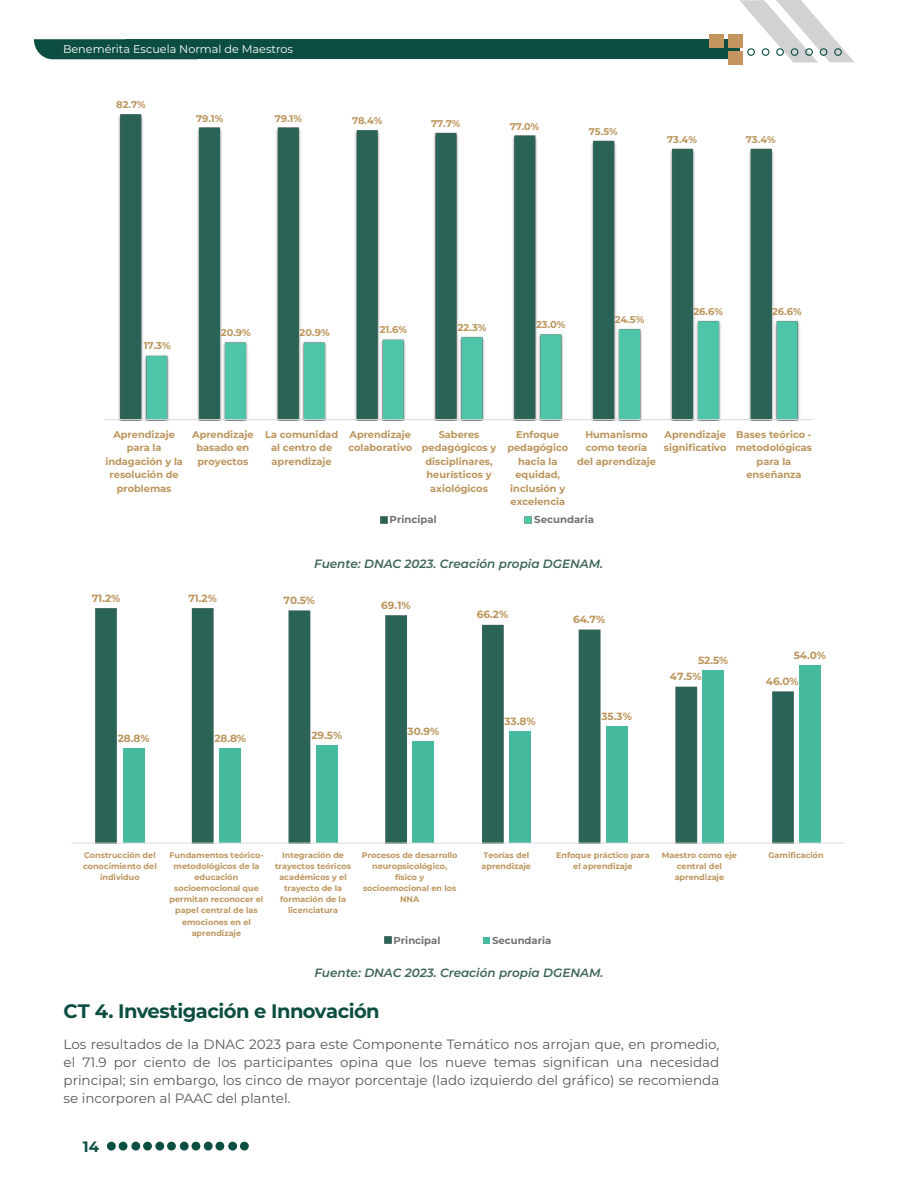
<style>
.page{position:relative;width:918px;height:1188px;background:#fff}
.page>*{position:absolute;margin:0;border:0;box-sizing:border-box;transform-origin:0 0}
.t1{font:700 19.5px "Montserrat";letter-spacing:-.025em;color:#0d4e42}
.t2{font:700 15px "Montserrat";color:#0d4e42}
.t3{font:13.5px/18px "Montserrat";color:#57585a;text-align:justify}
.parrafo_1{font:italic 600 12px "Montserrat";color:#3d655b}
.t4{font:11.25px "Montserrat";color:#fff}
.t5{font:700 10.5px "Montserrat";color:#bc955c}
.t6{font:700 10.05px "Montserrat";color:#6f7271}
.t7{font:700 9.9px "Montserrat";letter-spacing:-.005em;color:#bc955c}
.t8{font:700 9.75px/13.5px "Montserrat";color:#bc955c;text-align:center}
.t9{font:700 7.95px/11.1px "Montserrat";color:#bc955c;text-align:center}
</style>
<div class="page">
<div style="left:126px;top:39px;width:613px;height:20px;background:#0d4e42"></div>
<svg style="left:34px;top:39px;width:92px;height:20px;background:#19574b"></svg>
<svg style="left:739px;top:0;width:115px;height:63px"></svg>
<div style="left:107px;top:1142px;width:9px;height:9px;background:#0d4e42;border-radius:50%"></div>
<div style="left:119px;top:1142px;width:8px;height:9px;background:#0d4e42;border-radius:50%"></div>
<div style="left:131px;top:1142px;width:9px;height:9px;background:#0d4e42;border-radius:50%"></div>
<div style="left:143px;top:1142px;width:9px;height:9px;background:#0d4e42;border-radius:50%"></div>
<div style="left:155px;top:1142px;width:9px;height:9px;background:#0d4e42;border-radius:50%"></div>
<div style="left:167px;top:1142px;width:9px;height:9px;background:#0d4e42;border-radius:50%"></div>
<div style="left:180px;top:1142px;width:9px;height:9px;background:#0d4e42;border-radius:50%"></div>
<div style="left:192px;top:1142px;width:8px;height:9px;background:#0d4e42;border-radius:50%"></div>
<div style="left:204px;top:1142px;width:9px;height:9px;background:#0d4e42;border-radius:50%"></div>
<div style="left:215px;top:1142px;width:9px;height:9px;background:#0d4e42;border-radius:50%"></div>
<div style="left:228px;top:1142px;width:9px;height:9px;background:#0d4e42;border-radius:50%"></div>
<div style="left:240px;top:1142px;width:9px;height:9px;background:#0d4e42;border-radius:50%"></div>
<div style="left:710px;top:34px;width:14px;height:14px;background:#c3945d"></div>
<div style="left:728px;top:34px;width:15px;height:14px;background:#c3945d"></div>
<div style="left:728px;top:51px;width:15px;height:14px;background:#c3945d"></div>
<svg style="left:105px;top:114px;width:709px;height:410px"></svg>
<img style="left:95px;top:608px;width:698px;height:235px">
<div style="left:123px;top:748px;width:21px;height:95px;background:#46ba9e"></div>
<div style="left:219px;top:748px;width:22px;height:95px;background:#46ba9e"></div>
<div style="left:316px;top:746px;width:22px;height:97px;background:#46ba9e"></div>
<div style="left:413px;top:741px;width:21px;height:102px;background:#46ba9e"></div>
<div style="left:509px;top:732px;width:22px;height:111px;background:#46ba9e"></div>
<div style="left:606px;top:727px;width:21px;height:116px;background:#46ba9e"></div>
<div style="left:702px;top:670px;width:22px;height:173px;background:#46ba9e"></div>
<div style="left:799px;top:665px;width:22px;height:178px;background:#46ba9e"></div>
<hr style="left:72px;top:843px;width:772px;height:1px;background:#d9d9d9">
<svg style="left:384px;top:937px;width:7px;height:7px"></svg>
<svg style="left:483px;top:937px;width:6px;height:6px"></svg>
<h3 class="t4" style="left:63px;top:41px;width:232px">Benemérita Escuela Normal de Maestros</h3>
<p class="t8" style="left:116px;top:98px;width:31px">82.7%</p>
<p class="t8" style="left:196px;top:111px;width:29px">79.1%</p>
<p class="t8" style="left:275px;top:111px;width:29px">79.1%</p>
<p class="t8" style="left:352px;top:114px;width:32px">78.4%</p>
<p class="t8" style="left:431px;top:116px;width:31px">77.7%</p>
<p class="t8" style="left:510px;top:119px;width:31px">77.0%</p>
<p class="t8" style="left:589px;top:124px;width:30px">75.5%</p>
<p class="t8" style="left:667px;top:132px;width:31px">73.4%</p>
<p class="t8" style="left:746px;top:132px;width:31px">73.4%</p>
<p class="t7" style="left:144px;top:339px;width:29px">17.3%</p>
<p class="t7" style="left:221px;top:325px;width:32px">20.9%</p>
<p class="t7" style="left:300px;top:325px;width:32px">20.9%</p>
<p class="t7" style="left:380px;top:323px;width:29px">21.6%</p>
<p class="t7" style="left:458px;top:320px;width:30px">22.3%</p>
<p class="t7" style="left:536px;top:317px;width:31px">23.0%</p>
<p class="t7" style="left:615px;top:312px;width:31px">24.5%</p>
<p class="t7" style="left:693px;top:304px;width:31px">26.6%</p>
<p class="t7" style="left:772px;top:304px;width:31px">26.6%</p>
<p class="t8" style="left:105px;top:427px;width:79px">Aprendizaje para la indagación y la resolución de problemas</p>
<p class="t8" style="left:192px;top:427px;width:63px">Aprendizaje basado en proyectos</p>
<p class="t8" style="left:265px;top:427px;width:75px">La comunidad al centro de aprendizaje</p>
<p class="t8" style="left:348px;top:427px;width:65px;text-align:left">Aprendizaje colaborativo</p>
<p class="t8" style="left:422px;top:427px;width:76px">Saberes pedagógicos y disciplinares, heurísticos y axiológicos</p>
<p class="t8" style="left:507px;top:427px;width:62px">Enfoque pedagógico hacia la equidad, inclusión y excelencia</p>
<p class="t8" style="left:577px;top:427px;width:80px">Humanismo como teoría del aprendizaje</p>
<p class="t8" style="left:664px;top:427px;width:64px;text-align:left">Aprendizaje significativo</p>
<p class="t8" style="left:736px;top:427px;width:78px">Bases teórico - metodológicas para la enseñanza</p>
<p class="t6" style="left:390px;top:512px;width:49px">Principal</p>
<p class="t6" style="left:534px;top:512px;width:61px">Secundaria</p>
<p class="parrafo_1" style="left:314px;top:556px;width:290px">Fuente: DNAC 2023. Creación propia DGENAM.</p>
<p class="t5" style="left:92px;top:591px;width:30px">71.2%</p>
<p class="t5" style="left:188px;top:591px;width:30px">71.2%</p>
<p class="t5" style="left:284px;top:593px;width:33px">70.5%</p>
<p class="t5" style="left:118px;top:730px;width:33px">28.8%</p>
<p class="t5" style="left:214px;top:730px;width:33px">28.8%</p>
<p class="t5" style="left:311px;top:728px;width:32px">29.5%</p>
<p class="t5" style="left:381px;top:598px;width:31px">69.1%</p>
<p class="t5" style="left:477px;top:607px;width:33px">66.2%</p>
<p class="t5" style="left:408px;top:723px;width:33px">30.9%</p>
<p class="t5" style="left:504px;top:714px;width:33px">33.8%</p>
<p class="t5" style="left:573px;top:612px;width:34px">64.7%</p>
<p class="t5" style="left:601px;top:709px;width:32px">35.3%</p>
<p class="t5" style="left:698px;top:652px;width:32px">52.5%</p>
<p class="t5" style="left:670px;top:669px;width:33px">47.5%</p>
<p class="t5" style="left:794px;top:647px;width:34px">54.0%</p>
<p class="t5" style="left:766px;top:674px;width:34px">46.0%</p>
<p class="t9" style="left:83px;top:849px;width:75px">Construcción del conocimiento del individuo</p>
<p class="t9" style="left:169px;top:849px;width:96px">Fundamentos teórico&shy;metodológicos de la educación socioemocional que permitan reconocer el papel central de las emociones en el aprendizaje</p>
<p class="t9" style="left:275px;top:849px;width:77px">Integración de trayectos teóricos académicos y el trayecto de la formación de la licenciatura</p>
<p class="t9" style="left:362px;top:849px;width:97px">Procesos de desarrollo neuropsicológico, físico y socioemocional en los<br>NNA</p>
<p class="t9" style="left:482px;top:849px;width:51px;text-align:left">Teorías del aprendizaje</p>
<p class="t9" style="left:556px;top:849px;width:95px">Enfoque práctico para el aprendizaje</p>
<p class="t9" style="left:662px;top:849px;width:77px">Maestro como eje central del aprendizaje</p>
<p class="t9" style="left:768px;top:849px;width:57px">Gamificación</p>
<p class="t6" style="left:394px;top:933px;width:48px">Principal</p>
<p class="t6" style="left:492px;top:933px;width:61px">Secundaria</p>
<p class="parrafo_1" style="left:315px;top:964px;width:290px">Fuente: DNAC 2023. Creación propia DGENAM.</p>
<p class="t1" style="left:64px;top:997px;width:318px">CT 4. Investigación e Innovación</p>
<p class="t3" style="left:64px;top:1034px;width:657px">Los resultados de la DNAC 2023 para este Componente Temático nos arrojan que, en promedio, el 71.9 por ciento de los participantes opina que los nueve temas significan una necesidad principal; sin embargo, los cinco de mayor porcentaje (lado izquierdo del gráfico) se recomienda se incorporen al PAAC del plantel.</p>
<h2 class="t2" style="left:83px;top:1136px;width:18px">14</h2>
</div>
